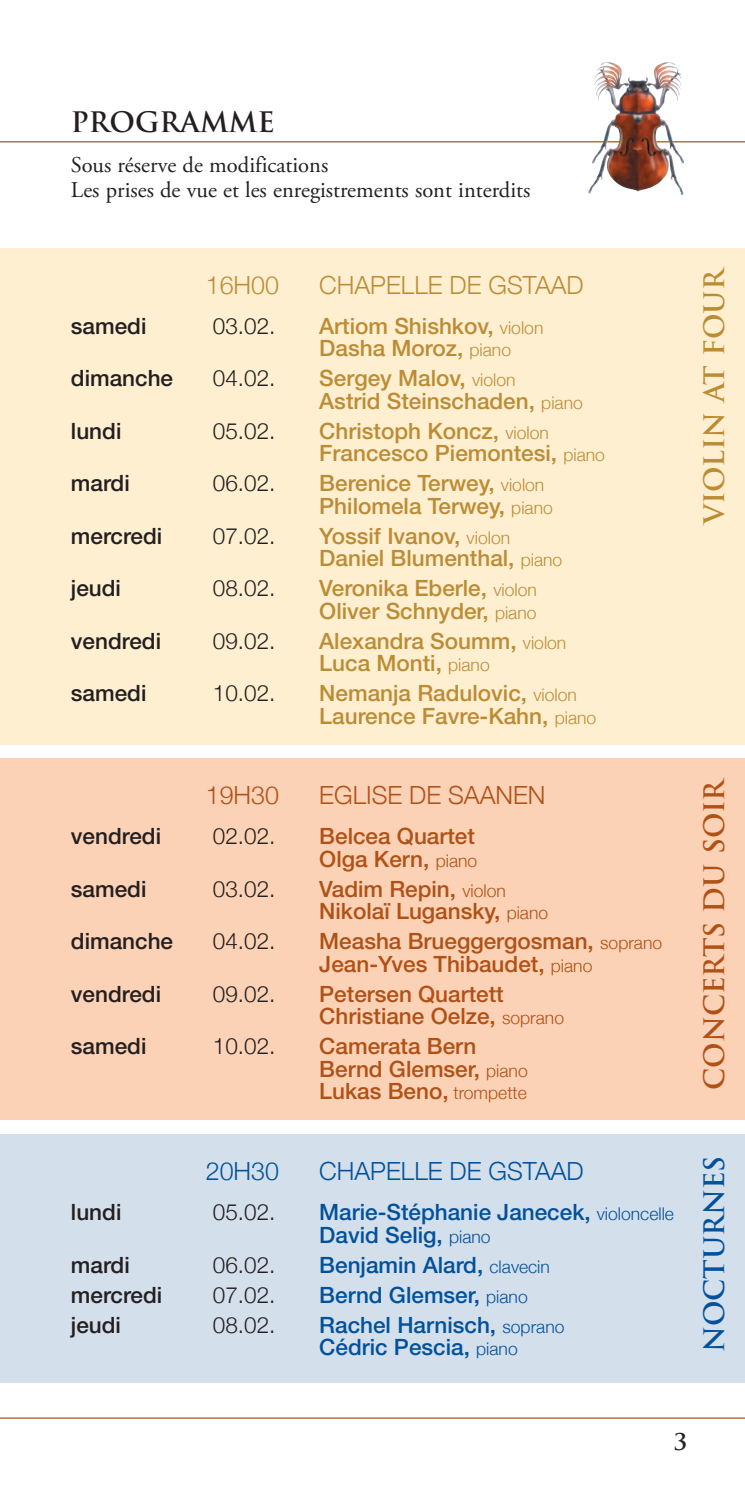
<style>
.page{position:relative;width:745px;height:1489px;background:#fff}
.page>*{position:absolute;margin:0;border:0;box-sizing:border-box;transform-origin:0 0}
.t1{font:700 27.5px "Trajan";color:#b05116}
.t2{font:700 27.5px "Trajan";color:#bc8c35}
.t3{font:700 27.5px "Trajan";color:#231f20}
.t4{font:700 27.5px "Trajan";color:#01519b}
.t5{font:300 25px "Helvetica Neue";color:#bc8c35}
.t6{font:300 25px "Helvetica Neue";color:#01519b}
.t7{font:300 25px "Helvetica Neue";color:#b05116}
.t8{font:500 22.5px/22.5px "Helvetica Neue";color:#bc8c35}
.t9{font:500 22.5px/22.5px "Helvetica Neue";color:#b05116}
.t10{font:500 22.5px/22.5px "Helvetica Neue";color:#01519b}
.t11{font:500 22.5px "Helvetica Neue";color:#231f20}
.t12{font:300 22.5px "Helvetica Neue";color:#231f20}
.t13{font:22.5px/25px "Adobe Garamond Pro";color:#231f20}
.t14{font:700 22.5px "Trajan";color:#231f20}
.s1{font-weight:300;font-size:17.5px}
</style>
<div class="page">
<hr style="left:0;top:141px;width:744px;height:1px;background:#b05116">
<hr style="left:0;top:1417px;width:744px;height:1px;background:#b05116">
<img style="left:606px;top:62px;width:73px;height:22px">
<div style="left:0;top:248px;width:744px;height:496px;background:#feefd1"></div>
<div style="left:0;top:1134px;width:744px;height:248px;background:#d4dfec"></div>
<div style="left:0;top:758px;width:744px;height:362px;background:#fcd2b6"></div>
<p class="t3" style="left:71px;top:104px;width:205px">PROGRAMME</p>
<p class="t13" style="left:71px;top:153px;width:460px">Sous réserve de modifications<br>Les prises de vue et les enregistrements sont interdits</p>
<p class="t5" style="left:206px;top:269px;width:75px">16H00</p>
<p class="t5" style="left:319px;top:269px;width:266px">CHAPELLE DE GSTAAD</p>
<p class="t11" style="left:71px;top:312px;width:77px">samedi</p>
<p class="t12" style="left:213px;top:312px;width:64px">03.02.</p>
<p class="t8" style="left:319px;top:314px;width:225px">Artiom Shishkov, <span class="s1">violon<br></span>Dasha Moroz, <span class="s1">piano</span></p>
<p class="t11" style="left:71px;top:365px;width:104px">dimanche</p>
<p class="t12" style="left:213px;top:364px;width:64px">04.02.</p>
<p class="t8" style="left:319px;top:367px;width:265px">Sergey Malov, <span class="s1">violon<br></span>Astrid Steinschaden, <span class="s1">piano</span></p>
<p class="t11" style="left:71px;top:417px;width:52px">lundi</p>
<p class="t12" style="left:213px;top:417px;width:64px">05.02.</p>
<p class="t8" style="left:319px;top:419px;width:287px">Christoph Koncz, <span class="s1">violon<br></span>Francesco Piemontesi, <span class="s1">piano</span></p>
<p class="t11" style="left:71px;top:470px;width:60px">mardi</p>
<p class="t12" style="left:213px;top:469px;width:64px">06.02.</p>
<p class="t8" style="left:319px;top:472px;width:235px">Berenice Terwey, <span class="s1">violon<br></span>Philomela Terwey, <span class="s1">piano</span></p>
<p class="t11" style="left:71px;top:522px;width:93px">mercredi</p>
<p class="t12" style="left:213px;top:522px;width:64px">07.02.</p>
<p class="t8" style="left:319px;top:524px;width:244px">Yossif Ivanov, <span class="s1">violon<br></span>Daniel Blumenthal, <span class="s1">piano</span></p>
<p class="t11" style="left:71px;top:575px;width:52px">jeudi</p>
<p class="t12" style="left:213px;top:574px;width:64px">08.02.</p>
<p class="t8" style="left:319px;top:577px;width:219px">Veronika Eberle, <span class="s1">violon<br></span>Oliver Schnyder, <span class="s1">piano</span></p>
<p class="t11" style="left:71px;top:627px;width:92px">vendredi</p>
<p class="t12" style="left:213px;top:627px;width:64px">09.02.</p>
<p class="t8" style="left:319px;top:629px;width:248px">Alexandra Soumm, <span class="s1">violon<br></span>Luca Monti, <span class="s1">piano</span></p>
<p class="t11" style="left:71px;top:680px;width:77px">samedi</p>
<p class="t12" style="left:213px;top:679px;width:64px">10.02.</p>
<p class="t8" style="left:319px;top:682px;width:278px">Nemanja Radulovic, <span class="s1">violon<br></span>Laurence Favre-Kahn, <span class="s1">piano</span></p>
<p class="t7" style="left:206px;top:780px;width:75px">19H30</p>
<p class="t7" style="left:319px;top:780px;width:228px">EGLISE DE SAANEN</p>
<p class="t11" style="left:71px;top:822px;width:92px">vendredi</p>
<p class="t12" style="left:213px;top:822px;width:64px">02.02.</p>
<p class="t9" style="left:319px;top:824px;width:159px">Belcea Quartet<br>Olga Kern, <span class="s1">piano</span></p>
<p class="t11" style="left:71px;top:875px;width:77px">samedi</p>
<p class="t12" style="left:213px;top:875px;width:64px">03.02.</p>
<p class="t9" style="left:319px;top:877px;width:230px">Vadim Repin, <span class="s1">violon<br></span>Nikolaï Lugansky, <span class="s1">piano</span></p>
<p class="t11" style="left:71px;top:927px;width:104px">dimanche</p>
<p class="t12" style="left:213px;top:927px;width:64px">04.02.</p>
<p class="t9" style="left:319px;top:929px;width:344px">Measha Brueggergosman, <span class="s1">soprano<br></span>Jean-Yves Thibaudet, <span class="s1">piano</span></p>
<p class="t11" style="left:71px;top:980px;width:92px">vendredi</p>
<p class="t12" style="left:213px;top:980px;width:64px">09.02.</p>
<p class="t9" style="left:319px;top:982px;width:246px">Petersen Quartett<br>Christiane Oelze, <span class="s1">soprano</span></p>
<p class="t11" style="left:71px;top:1032px;width:77px">samedi</p>
<p class="t12" style="left:213px;top:1032px;width:64px">10.02.</p>
<p class="t9" style="left:319px;top:1034px;width:210px">Camerata Bern<br>Bernd Glemser, <span class="s1">piano<br></span>Lukas Beno, <span class="s1">trompette</span></p>
<p class="t6" style="left:206px;top:1155px;width:75px">20H30</p>
<p class="t6" style="left:319px;top:1155px;width:266px">CHAPELLE DE GSTAAD</p>
<p class="t11" style="left:71px;top:1198px;width:52px">lundi</p>
<p class="t12" style="left:213px;top:1198px;width:64px">05.02.</p>
<p class="t10" style="left:319px;top:1200px;width:356px">Marie-Stéphanie Janecek, <span class="s1">violoncelle<br></span>David Selig, <span class="s1">piano</span></p>
<p class="t11" style="left:71px;top:1250px;width:60px">mardi</p>
<p class="t12" style="left:213px;top:1250px;width:64px">06.02.</p>
<p class="t10" style="left:319px;top:1252px;width:232px">Benjamin Alard, <span class="s1">clavecin</span></p>
<p class="t11" style="left:71px;top:1280px;width:93px">mercredi</p>
<p class="t12" style="left:213px;top:1280px;width:64px">07.02.</p>
<p class="t10" style="left:319px;top:1282px;width:210px">Bernd Glemser, <span class="s1">piano</span></p>
<p class="t11" style="left:71px;top:1310px;width:52px">jeudi</p>
<p class="t12" style="left:213px;top:1310px;width:64px">08.02.</p>
<p class="t10" style="left:319px;top:1312px;width:246px">Rachel Harnisch, <span class="s1">soprano<br></span>Cédric Pescia, <span class="s1">piano</span></p>
<p class="t2" style="left:696px;top:524px;width:258px;rotate:-90deg">VIOLIN AT FOUR</p>
<p class="t1" style="left:696px;top:1089px;width:314px;rotate:-90deg">CONCERTS DU SOIR</p>
<p class="t4" style="left:696px;top:1352px;width:198px;rotate:-90deg">NOCTURNES</p>
<p class="t14" style="left:673px;top:1427px;width:15px">3</p>
</div>
